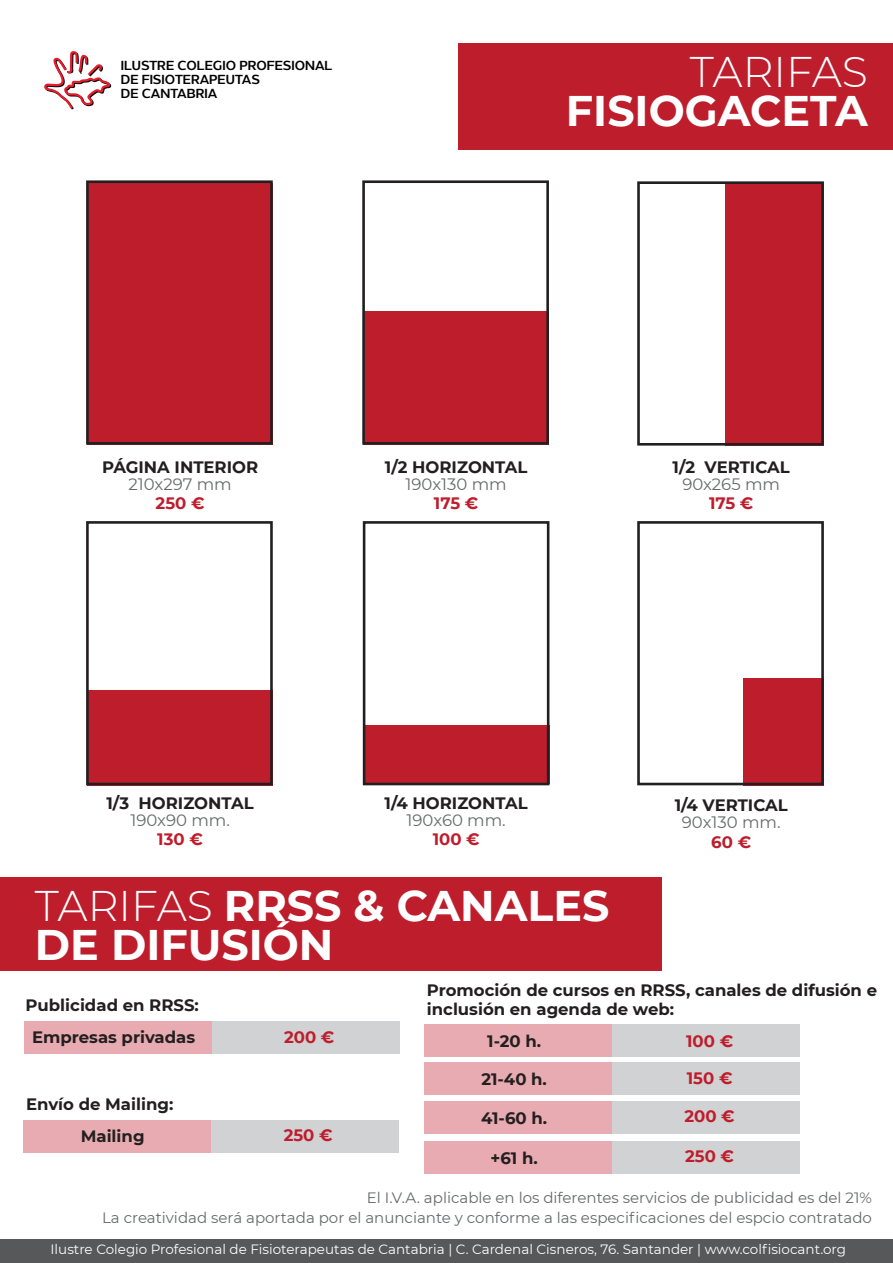
<style>
.page{position:relative;width:893px;height:1263px;background:#fff}
.page>*{position:absolute;margin:0;border:0;box-sizing:border-box;transform-origin:0 0}
.t1{font:700 42.75px/39.2px "Montserrat";color:#fff}
.t2{font:300 42.75px "Montserrat";color:#fff}
.t3{font:700 16.5px "Montserrat";color:#231f20}
.t4{font:16.5px "Montserrat";color:#67696a}
.t5{font:700 16.5px "Montserrat";color:#be1d2c}
.t6{font:15px/19.5px "Montserrat";color:#67696a;text-align:right}
.t7{font:13.5px "Montserrat";color:#fff}
.t8{font:600 12.6px/14.2px "Without Alt Sans";color:#000001}
.s1{font-weight:300}
</style>
<div class="page">
<svg style="left:44px;top:51px;width:67px;height:59px"></svg>
<div style="left:88px;top:182px;width:185px;height:262px;background:#be1d2c"></div>
<div style="left:86px;top:180px;width:187px;height:265px;border:3px solid #231f20"></div>
<div style="left:744px;top:678px;width:80px;height:107px;background:#be1d2c"></div>
<div style="left:637px;top:521px;width:187px;height:264px;border:3px solid #231f20"></div>
<div style="left:363px;top:311px;width:186px;height:133px;background:#be1d2c"></div>
<div style="left:362px;top:180px;width:187px;height:265px;border:3px solid #231f20"></div>
<div style="left:725px;top:182px;width:99px;height:263px;background:#be1d2c"></div>
<div style="left:637px;top:181px;width:187px;height:265px;border:3px solid #231f20"></div>
<div style="left:88px;top:690px;width:185px;height:95px;background:#be1d2c"></div>
<div style="left:86px;top:521px;width:187px;height:264px;border:3px solid #231f20"></div>
<div style="left:363px;top:726px;width:186px;height:58px;background:#be1d2c"></div>
<div style="left:363px;top:521px;width:186px;height:264px;border:3px solid #231f20"></div>
<div style="left:458px;top:43px;width:435px;height:106px;background:#be1d2c"></div>
<div style="left:0;top:1239px;width:893px;height:24px;background:#57585a"></div>
<div style="left:0;top:877px;width:662px;height:93px;background:#be1d2c"></div>
<div style="left:424px;top:1025px;width:188px;height:32px;background:#e7abb1"></div>
<div style="left:612px;top:1025px;width:188px;height:32px;background:#d1d2d4"></div>
<div style="left:424px;top:1063px;width:188px;height:32px;background:#e7abb1"></div>
<div style="left:612px;top:1063px;width:188px;height:32px;background:#d1d2d4"></div>
<div style="left:424px;top:1101px;width:188px;height:33px;background:#e7abb1"></div>
<div style="left:612px;top:1101px;width:188px;height:33px;background:#d1d2d4"></div>
<div style="left:424px;top:1141px;width:188px;height:32px;background:#e7abb1"></div>
<div style="left:612px;top:1141px;width:188px;height:32px;background:#d1d2d4"></div>
<div style="left:24px;top:1021px;width:188px;height:32px;background:#e7abb1"></div>
<div style="left:212px;top:1021px;width:188px;height:32px;background:#d1d2d4"></div>
<div style="left:23px;top:1120px;width:188px;height:32px;background:#e7abb1"></div>
<div style="left:211px;top:1120px;width:188px;height:32px;background:#d1d2d4"></div>
<p class="t8" style="left:121px;top:58px;width:213px">ILUSTRE COLEGIO PROFESIONAL<br>DE FISIOTERAPEUTAS<br>DE CANTABRIA</p>
<h1 class="t2" style="left:690px;top:42px;width:179px">TARIFAS</h1>
<h1 class="t1" style="left:566px;top:89px;width:303px">FISIOGACETA</h1>
<p class="t3" style="left:102px;top:455px;width:158px">PÁGINA INTERIOR</p>
<p class="t4" style="left:129px;top:473px;width:105px">210x297 mm</p>
<p class="t5" style="left:156px;top:492px;width:50px">250 €</p>
<p class="t3" style="left:106px;top:791px;width:149px">1/3 HORIZONTAL</p>
<p class="t4" style="left:130px;top:808px;width:101px">190x90 mm.</p>
<p class="t5" style="left:157px;top:827px;width:47px">130 €</p>
<p class="t3" style="left:385px;top:455px;width:144px">1/2 HORIZONTAL</p>
<p class="t4" style="left:406px;top:473px;width:103px">190x130 mm</p>
<p class="t5" style="left:434px;top:492px;width:46px">175 €</p>
<p class="t3" style="left:385px;top:791px;width:145px">1/4 HORIZONTAL</p>
<p class="t4" style="left:407px;top:808px;width:101px">190x60 mm.</p>
<p class="t5" style="left:433px;top:827px;width:49px">100 €</p>
<p class="t3" style="left:673px;top:455px;width:119px">1/2 VERTICAL</p>
<p class="t4" style="left:682px;top:473px;width:99px">90x265 mm</p>
<p class="t5" style="left:709px;top:492px;width:46px">175 €</p>
<p class="t3" style="left:675px;top:793px;width:115px">1/4 VERTICAL</p>
<p class="t4" style="left:682px;top:811px;width:100px">90x130 mm.</p>
<p class="t5" style="left:711px;top:830px;width:41px">60 €</p>
<h1 class="t1" style="left:35px;top:884px;width:576px"><span class="s1">TARIFAS</span> RRSS &amp; CANALES<br>DE DIFUSIÓN</h1>
<p class="t3" style="left:427px;top:978px;width:452px">Promoción de cursos en RRSS, canales de difusión e</p>
<p class="t3" style="left:26px;top:993px;width:175px">Publicidad en RRSS:</p>
<p class="t3" style="left:427px;top:997px;width:249px">inclusión en agenda de web:</p>
<p class="t3" style="left:32px;top:1025px;width:165px">Empresas privadas</p>
<p class="t3" style="left:26px;top:1092px;width:149px">Envío de Mailing:</p>
<p class="t3" style="left:81px;top:1124px;width:65px">Mailing</p>
<p class="t5" style="left:284px;top:1025px;width:52px">200 €</p>
<p class="t5" style="left:284px;top:1123px;width:50px">250 €</p>
<p class="t3" style="left:487px;top:1029px;width:55px">1-20 h.</p>
<p class="t3" style="left:481px;top:1067px;width:67px">21-40 h.</p>
<p class="t3" style="left:481px;top:1107px;width:67px">41-60 h.</p>
<p class="t3" style="left:490px;top:1146px;width:49px">+61 h.</p>
<p class="t5" style="left:686px;top:1029px;width:49px">100 €</p>
<p class="t5" style="left:687px;top:1066px;width:47px">150 €</p>
<p class="t5" style="left:684px;top:1105px;width:52px">200 €</p>
<p class="t5" style="left:685px;top:1144px;width:50px">250 €</p>
<p class="t6" style="left:102px;top:1187px;width:771px">El I.V.A. aplicable en los diferentes servicios de publicidad es del 21%<br>La creatividad será aportada por el anunciante y conforme a las especificaciones del espcio contratado</p>
<p class="t7" style="left:51px;top:1240px;width:797px">Ilustre Colegio Profesional de Fisioterapeutas de Cantabria | C. Cardenal Cisneros, 76. Santander | www.colfisiocant.org</p>
</div>
